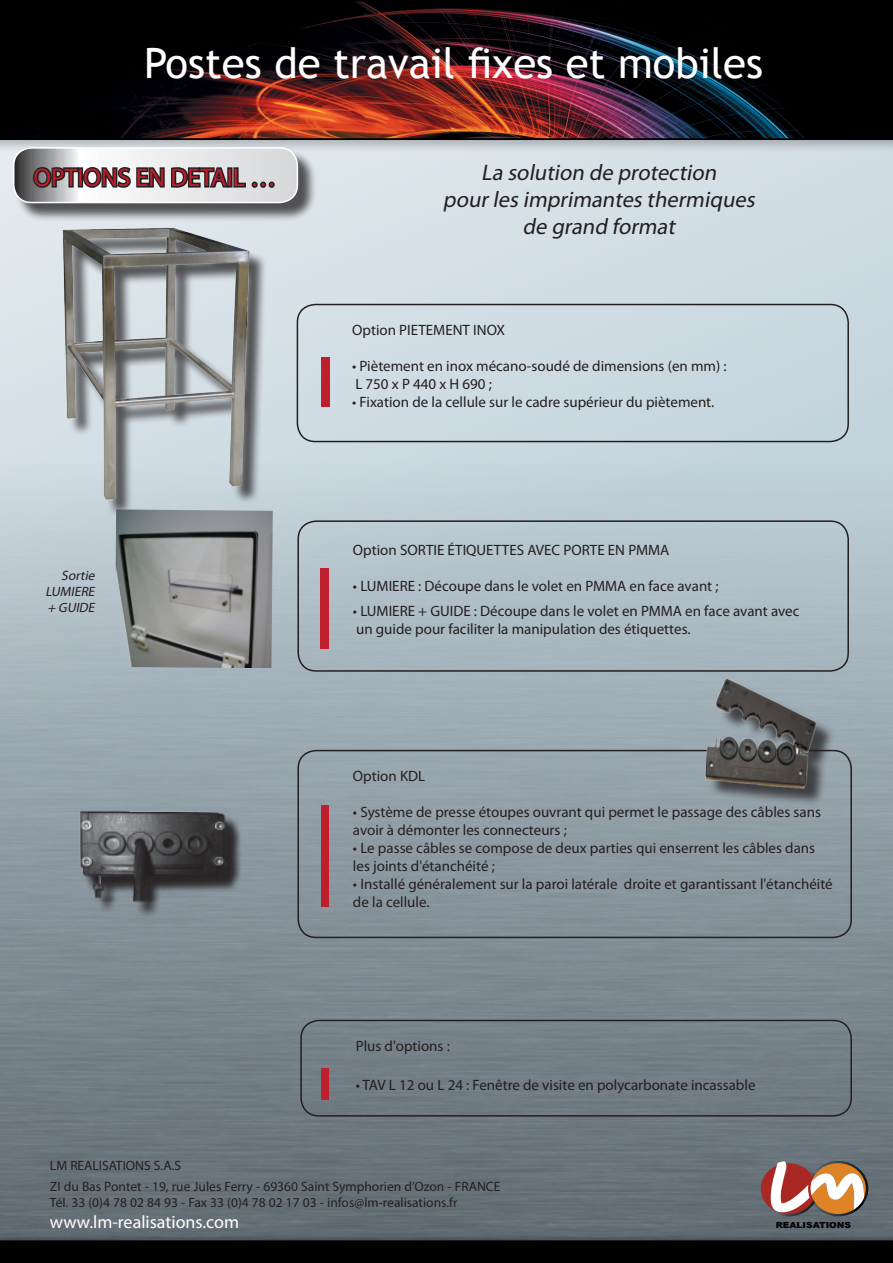
<style>
.page{position:relative;width:893px;height:1263px;background:#fff}
.page>*{position:absolute;margin:0;border:0;box-sizing:border-box;transform-origin:0 0}
.t1{font:42px "Trebuchet MS";color:#fff}
.t2{font:42px "Myriad Pro";color:#fff}
.t3{font:25.5px "Myriad Pro";color:#bf1e2d}
.t4{font:italic 22.5px/27px "Myriad Pro";color:#231f20;text-align:center}
.t5{font:18px "Myriad Pro";color:#fff}
.t6{font:15px/18px "Myriad Pro";color:#231f20}
.t7{font:13.5px/20.4px "Myriad Pro";color:#231f20}
.t8{font:italic 13.5px/16.2px "Myriad Pro";color:#231f20;text-align:justify}
.t9{font:900 8.4px "Arial";color:#010203;scale:1.09 1}
</style>
<div class="page">
<div style="left:0;top:0;width:893px;height:1240px;background:#d0dde4"></div>
<img style="left:0;top:463px;width:893px;height:770px">
<div style="left:0;top:0;width:893px;height:153px;background:#231f20;opacity:.25"></div>
<div style="left:0;top:1233px;width:893px;height:30px;background:#576067"></div>
<img style="left:0;top:0;width:893px;height:140px">
<div style="left:0;top:1240px;width:893px;height:23px;background:#000"></div>
<svg style="left:759px;top:1161px;width:109px;height:55px;background:#b68875"></svg>
<div style="left:15px;top:150px;width:302px;height:72px;background:#231f20;opacity:.75"></div>
<svg style="left:14px;top:147px;width:283px;height:56px"></svg>
<div style="left:13px;top:147px;width:285px;height:56px;border:2px solid #fff;border-radius:18px"></div>
<div style="left:297px;top:520px;width:552px;height:152px;border:2px solid #231f20;border-radius:18px"></div>
<div style="left:297px;top:750px;width:555px;height:188px;border:2px solid #231f20;border-radius:18px"></div>
<div style="left:297px;top:304px;width:552px;height:138px;border:2px solid #231f20;border-radius:18px"></div>
<div style="left:321px;top:357px;width:9px;height:50px;background:#bf1e2d"></div>
<img style="left:33px;top:799px;width:235px;height:123px">
<img style="left:645px;top:650px;width:196px;height:161px">
<div style="left:321px;top:805px;width:8px;height:101px;background:#bf1e2d"></div>
<div style="left:320px;top:568px;width:9px;height:81px;background:#bf1e2d"></div>
<img style="left:44px;top:216px;width:233px;height:297px">
<div style="left:300px;top:1020px;width:552px;height:96px;border:2px solid #231f20;border-radius:18px"></div>
<div style="left:321px;top:1068px;width:8px;height:32px;background:#bf1e2d"></div>
<img style="left:115px;top:509px;width:158px;height:159px">
<h1 class="t1" style="left:144px;top:39px;width:620px">Postes de travail fixes et mobiles</h1>
<h1 class="t2" style="left:349px;top:49px;width:378px">Concepteur Fabricant</h1>
<h2 class="t3" style="left:34px;top:162px;width:244px">OPTIONS EN DETAIL …</h2>
<h3 class="t4" style="left:443px;top:159px;width:318px">La solution de protection pourles imprimantes thermiques de grand format</h3>
<p class="t8" style="left:45px;top:567px;width:54px;text-indent:16px">Sortie LUMIERE + GUIDE</p>
<p class="t6" style="left:352px;top:320px;width:154px">Option PIETEMENT INOX</p>
<p class="t6" style="left:352px;top:356px;width:376px">• Piètement en inox mécano-soudé de dimensions (en mm) :<br>L 750 x P 440 x H 690 ;</p>
<p class="t6" style="left:352px;top:392px;width:364px">• Fixation de la cellule sur le cadre supérieur du piètement.</p>
<p class="t6" style="left:353px;top:540px;width:318px">Option SORTIE ÉTIQUETTES AVEC PORTE EN PMMA</p>
<p class="t6" style="left:353px;top:576px;width:367px">• LUMIERE : Découpe dans le volet en PMMA en face avant ;</p>
<p class="t6" style="left:353px;top:602px;width:448px">• LUMIERE + GUIDE : Découpe dans le volet en PMMA en face avant avec un guide pour faciliter la manipulation des étiquettes.</p>
<p class="t6" style="left:353px;top:766px;width:74px">Option KDL</p>
<p class="t6" style="left:353px;top:802px;width:469px">• Système de presse étoupes ouvrant qui permet le passage des câbles sans avoir à démonter les connecteurs ;</p>
<p class="t6" style="left:353px;top:838px;width:464px">• Le passe câbles se compose de deux parties qui enserrent les câbles dans les joints d'étanchéité ;</p>
<p class="t6" style="left:353px;top:874px;width:481px">• Installé généralement sur la paroi latérale droite et garantissant l'étanchéité de la cellule.</p>
<p class="t6" style="left:356px;top:1036px;width:96px">Plus d'options :</p>
<p class="t6" style="left:356px;top:1076px;width:401px">• TAV L 12 ou L 24 : Fenêtre de visite en polycarbonate incassable</p>
<p class="t7" style="left:50px;top:1155px;width:452px">LM REALISATIONS S.A.S<br>ZI du Bas Pontet - 19, rue Jules Ferry - 69360 Saint Symphorien d’Ozon - FRANCE</p>
<p class="t7" style="left:50px;top:1192px;width:409px">Tél. 33 (0)4 78 02 84 93 - Fax 33 (0)4 78 02 17 03 - infos@lm-realisations.fr</p>
<p class="t5" style="left:50px;top:1211px;width:191px">www.lm-realisations.com</p>
<p class="t9" style="left:776px;top:1220px;width:71px">REALISATIONS</p>
</div>
